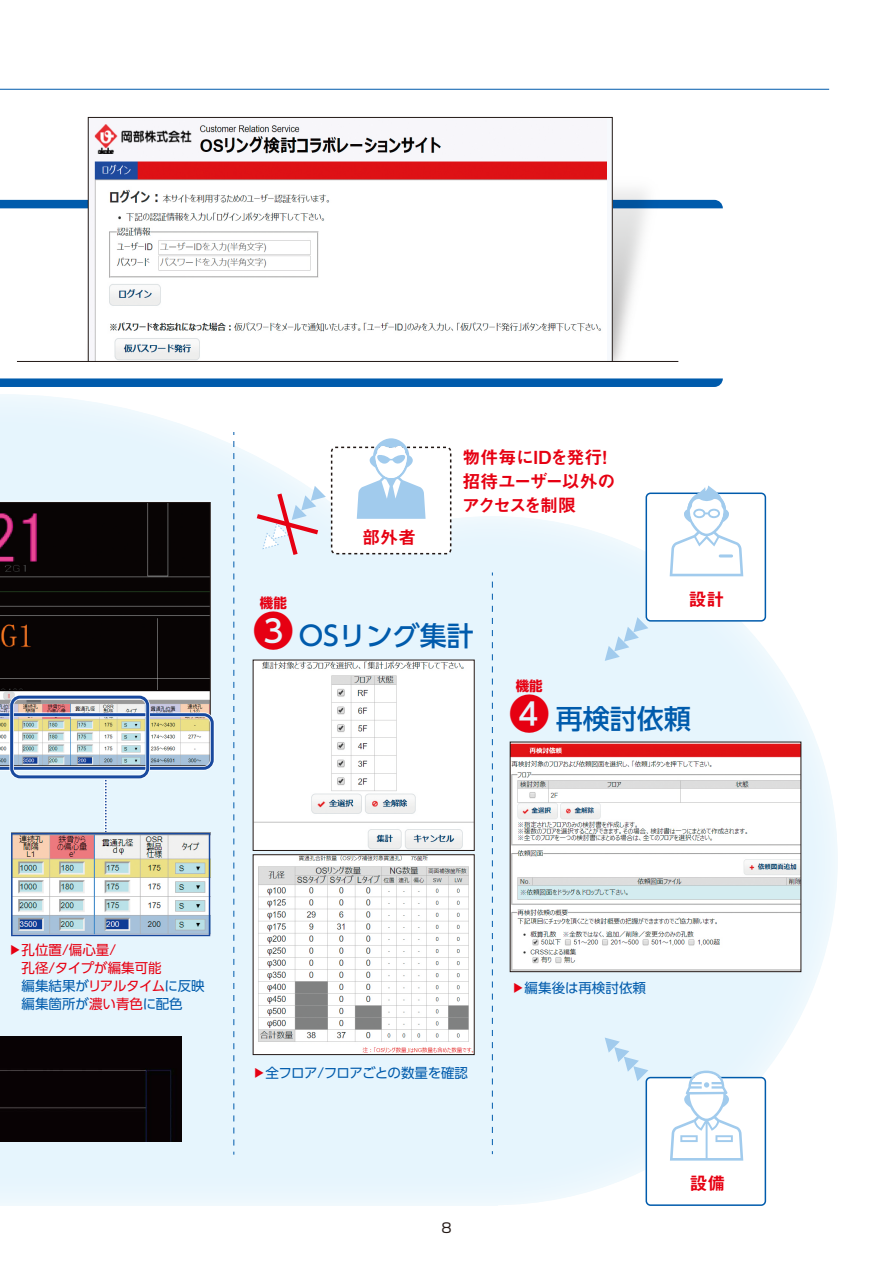
<style>
.page{position:relative;width:893px;height:1263px;background:#fff}
.page>*{position:absolute;margin:0;border:0;box-sizing:border-box;transform-origin:0 0}
.t1{font:500 40.5px "UD Shin Go Pro";color:#e60012}
.t2{font:500 27px "UD Shin Go Pro";color:#005bac}
.t3{font:18px/24px "Midashi Go Pro MB31";letter-spacing:-.06em;color:#e60012}
.t4{font:18px "Midashi Go Pro MB31";letter-spacing:-.03em;color:#e60012}
.t5{font:13.5px/18px "UD Shin Go Pro";color:#e60012}
.t6{font:13.5px "UD Shin Go Pro";letter-spacing:-.04em;color:#005bac}
.t7{font:13.5px "UD Shin Go Pro";letter-spacing:-.01em;color:#005bac}
.t8{font:700 13.5px "UD Shin Go Pro";color:#e60012}
.t9{font:13.5px "Shin Go Pro";color:#221815}
.s1{font-size:10.8px}
.s2{color:#005bac}
.s3{font-size:10.8px;color:#e60012}
</style>
<div class="page">
<hr style="left:0;top:89px;width:829px;height:1px;background:#005bac">
<svg style="left:0;top:394px;width:452px;height:407px;fill:#e7f5fd"></svg>
<div style="left:0;top:801px;width:497px;height:404px;background:#e6f5fd"></div>
<div style="left:149px;top:516px;width:689px;height:689px;background:#e6f5fd;border-radius:50%"></div>
<svg style="left:605px;top:617px;width:43px;height:44px"></svg>
<div style="left:646px;top:493px;width:119px;height:128px;background:#fff;border-radius:4px"></div>
<div style="left:646px;top:492px;width:120px;height:130px;border:2px solid #005bac;border-radius:4px"></div>
<svg style="left:670px;top:485px;width:73px;height:91px"></svg>
<div style="left:646px;top:1077px;width:119px;height:128px;background:#fff;border-radius:4px"></div>
<div style="left:646px;top:1077px;width:120px;height:129px;border:2px solid #005bac;border-radius:4px"></div>
<svg style="left:670px;top:1070px;width:73px;height:90px"></svg>
<svg style="left:605px;top:1037px;width:43px;height:44px"></svg>
<svg style="left:257px;top:486px;width:69px;height:69px;background:#e3d8e2"></svg>
<div style="left:332px;top:447px;width:119px;height:107px;background:#fff;border-radius:4px"></div>
<div style="left:331px;top:447px;width:120px;height:107px;border:2px dashed #221815;border-radius:4px"></div>
<svg style="left:357px;top:438px;width:69px;height:81px"></svg>
<svg style="left:233px;top:441px;width:1px;height:714px"></svg>
<svg style="left:492px;top:582px;width:1px;height:572px"></svg>
<svg style="left:0;top:200px;width:723px;height:187px;background:#0e63b0"></svg>
<svg style="left:0;top:208px;width:723px;height:170px"></svg>
<img style="left:41px;top:135px;width:662px;height:226px">
<svg style="left:88px;top:117px;width:524px;height:244px"></svg>
<hr style="left:17px;top:361px;width:661px;height:1px;background:#221815">
<svg style="left:0;top:502px;width:210px;height:210px;background:#1d1617"></svg>
<img style="left:0;top:712px;width:214px;height:58px">
<div style="left:9px;top:695px;width:141px;height:84px;border:4px solid #fff;border-radius:9px"></div>
<div style="left:10px;top:696px;width:139px;height:82px;border:3px solid #18499e;border-radius:9px"></div>
<svg style="left:11px;top:777px;width:199px;height:159px"></svg>
<img style="left:512px;top:744px;width:287px;height:226px">
<img style="left:255px;top:662px;width:217px;height:187px">
<img style="left:255px;top:856px;width:217px;height:197px">
<div style="left:253px;top:854px;width:221px;height:201px;border:1px solid #221815"></div>
<div style="left:0;top:1036px;width:181px;height:105px;background:#080204"></div>
<p class="t8" style="left:260px;top:592px;width:28px">機能</p>
<h3 class="t4" style="left:362px;top:523px;width:55px">部外者</h3>
<h3 class="t3" style="left:462px;top:443px;width:155px">物件毎にIDを発行!招待ユーザー以外のアクセスを制限</h3>
<h1 class="t1" style="left:253px;top:598px;width:42px">❸</h1>
<h2 class="t2" style="left:299px;top:614px;width:176px">OSリング集計</h2>
<p class="t8" style="left:516px;top:675px;width:28px">機能</p>
<h3 class="t4" style="left:689px;top:585px;width:37px">設計</h3>
<h1 class="t1" style="left:509px;top:681px;width:42px">❹</h1>
<h2 class="t2" style="left:556px;top:697px;width:136px">再検討依頼</h2>
<p class="t5" style="left:8px;top:941px;width:198px"><span class="s1">▶</span>孔位置/偏心量/<br>　孔径/タイプが編集可能<br><span class="s2">　編集結果が</span>リアルタイム<span class="s2">に反映　編集箇所が</span>濃い青色<span class="s2">に配色</span></p>
<p class="t6" style="left:252px;top:1062px;width:217px"><span class="s3">▶</span>全フロア/フロアごとの数量を確認</p>
<p class="t9" style="left:441px;top:1216px;width:12px">8</p>
<p class="t7" style="left:511px;top:977px;width:136px"><span class="s3">▶</span>編集後は再検討依頼</p>
<h3 class="t4" style="left:690px;top:1169px;width:37px">設備</h3>
</div>
